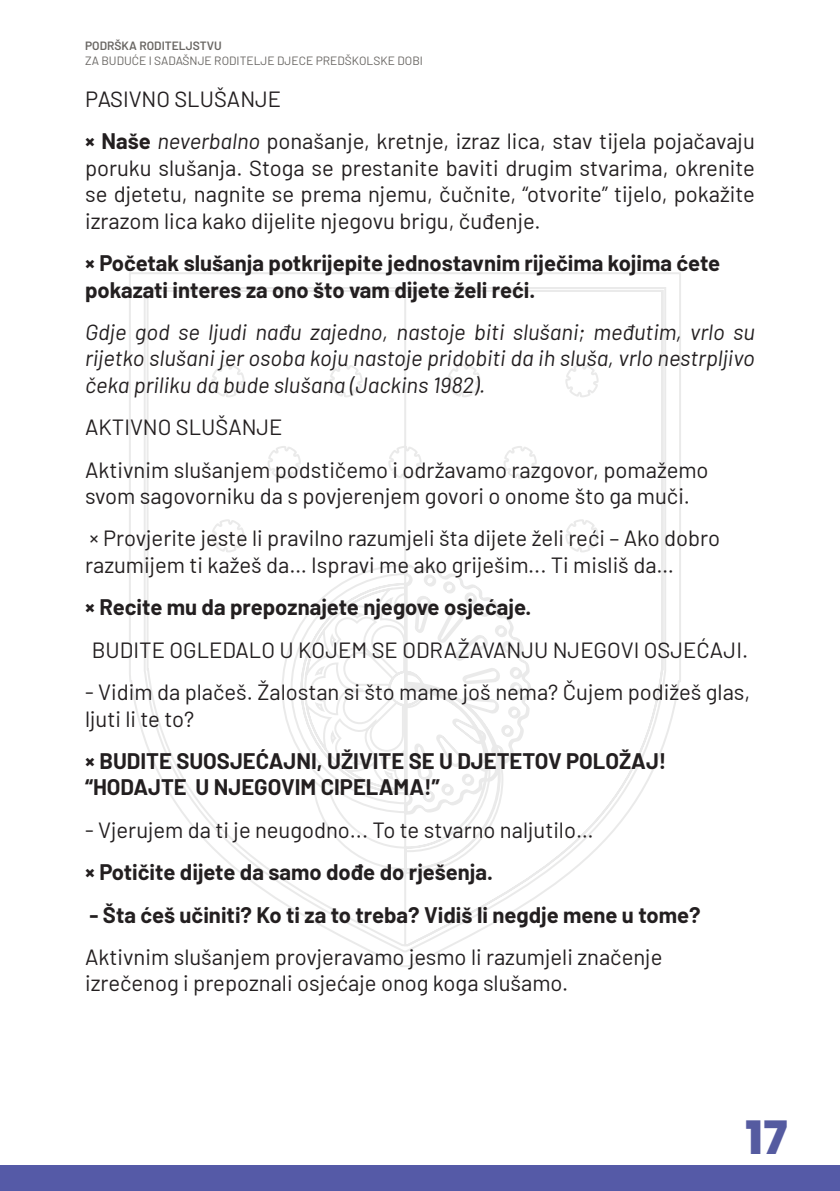
<style>
.page{position:relative;width:840px;height:1191px;background:#fff}
.page>*{position:absolute;margin:0;border:0;box-sizing:border-box;transform-origin:0 0}
.t1{font:800 46px "Poppins";color:#555ba0}
.t2{font:22px/26.4px "Barlow";color:#231f20}
.t3{font:700 22px/26.4px "Barlow";color:#231f20}
.t4{font:italic 22px/26.4px "Barlow";color:#231f20;text-align:justify}
.t5{font:12px "Barlow";color:#696663}
.t6{font:600 12px "Barlow";color:#696663}
.s1{font-weight:700}
.s2{font-style:italic}
</style>
<div class="page">
<div style="left:0;top:1165px;width:839px;height:26px;background:#555aa7"></div>
<svg style="left:129px;top:272px;width:552px;height:695px"></svg>
<p class="t6" style="left:85px;top:37px;width:138px">PODRŠKA RODITELJSTVU</p>
<p class="t5" style="left:85px;top:52px;width:339px">ZA BUDUĆE I SADAŠNJE RODITELJE DJECE PREDŠKOLSKE DOBI</p>
<p class="t2" style="left:85px;top:84px;width:197px">PASIVNO SLUŠANJE</p>
<p class="t2" style="left:85px;top:127px;width:671px;text-align:justify"><span class="s1">× Naše</span> <span class="s2">neverbalno</span> ponašanje, kretnje, izraz lica, stav tijela pojačavaju poruku slušanja. Stoga se prestanite baviti drugim stvarima, okrenite se djetetu, nagnite se prema njemu, čučnite, “otvorite” tijelo, pokažite izrazom lica kako dijelite njegovu brigu, čuđenje.</p>
<p class="t3" style="left:85px;top:248px;width:636px">× Početak slušanja potkrijepite jednostavnim riječima kojima ćete pokazati interes za ono što vam dijete želi reći.</p>
<p class="t4" style="left:85px;top:317px;width:670px">Gdje god se ljudi nađu zajedno, nastoje biti slušani; međutim, vrlo su rijetko slušani jer osoba koju nastoje pridobiti da ih sluša, vrlo nestrpljivo čeka priliku da bude slušana (Jackins 1982).</p>
<p class="t2" style="left:85px;top:412px;width:199px">AKTIVNO SLUŠANJE</p>
<p class="t2" style="left:85px;top:455px;width:624px">Aktivnim slušanjem podstičemo i održavamo razgovor, pomažemo svom sagovorniku da s povjerenjem govori o onome što ga muči.</p>
<p class="t2" style="left:85px;top:523px;width:636px">× Provjerite jeste li pravilno razumjeli šta dijete želi reći – Ako dobro razumijem ti kažeš da… Ispravi me ako griješim... Ti misliš da…</p>
<p class="t3" style="left:85px;top:592px;width:447px">× Recite mu da prepoznajete njegove osjećaje.</p>
<p class="t2" style="left:92px;top:635px;width:657px">BUDITE OGLEDALO U KOJEM SE ODRAŽAVANJU NJEGOVI OSJEĆAJI.</p>
<p class="t2" style="left:85px;top:677px;width:666px">- Vidim da plačeš. Žalostan si što mame još nema? Čujem podižeš glas, ljuti li te to?</p>
<p class="t3" style="left:85px;top:746px;width:582px">× BUDITE SUOSJEĆAJNI, UŽIVITE SE U DJETETOV POLOŽAJ! “HODAJTE U NJEGOVIM CIPELAMA!”</p>
<p class="t2" style="left:85px;top:815px;width:509px">- Vjerujem da ti je neugodno... To te stvarno naljutilo…</p>
<p class="t3" style="left:85px;top:857px;width:409px">× Potičite dijete da samo dođe do rješenja.</p>
<p class="t3" style="left:89px;top:899px;width:612px">- Šta ćeš učiniti? Ko ti za to treba? Vidiš li negdje mene u tome?</p>
<p class="t2" style="left:85px;top:942px;width:578px">Aktivnim slušanjem provjeravamo jesmo li razumjeli značenje izrečenog i prepoznali osjećaje onog koga slušamo.</p>
<h1 class="t1" style="left:745px;top:1111px;width:43px">17</h1>
</div>
